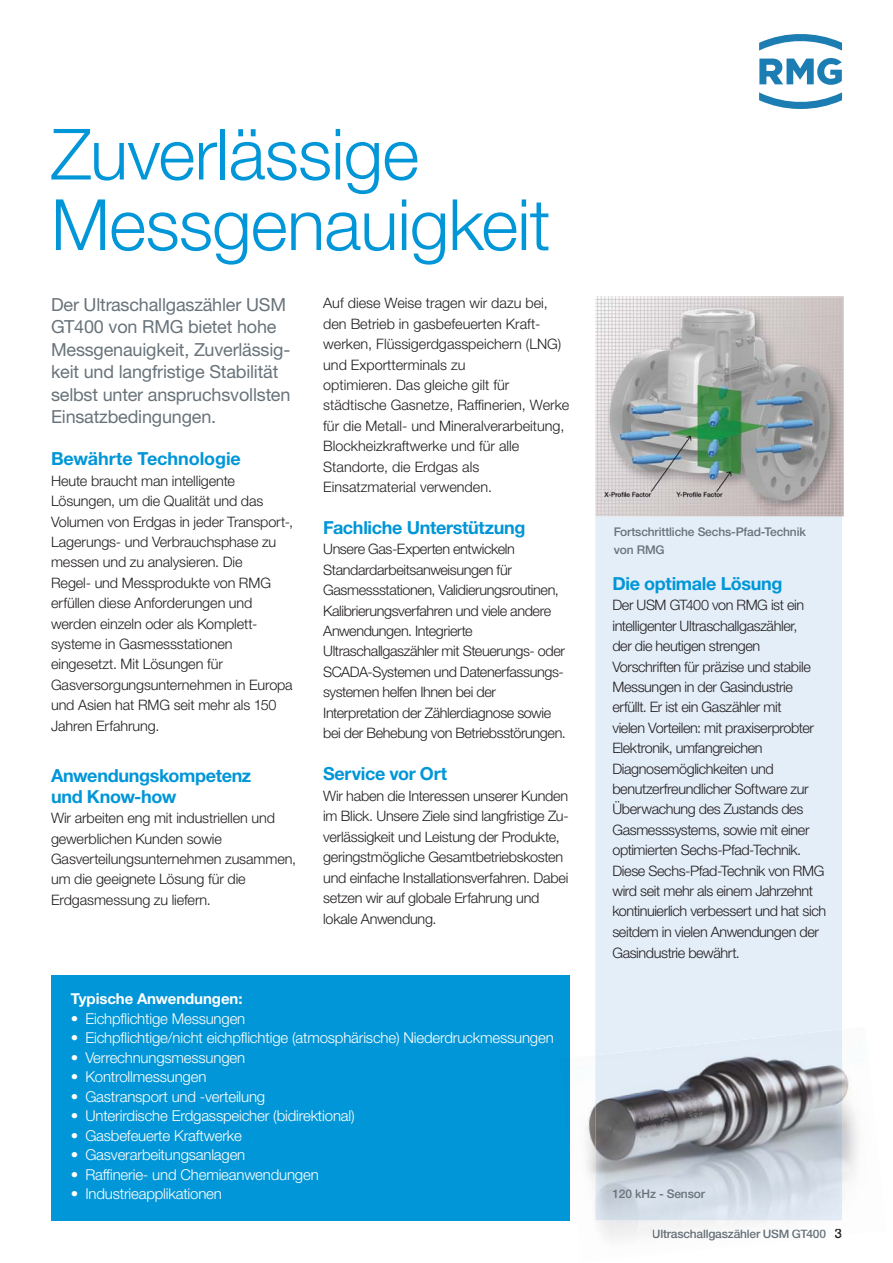
<style>
.page{position:relative;width:893px;height:1263px;background:#fff}
.page>*{position:absolute;margin:0;border:0;box-sizing:border-box;transform-origin:0 0}
.t1{font:300 70.8px/70.5px "Helvetica Neue LTW1 G";letter-spacing:-.01em;color:#0096d7}
.t2{font:18px/22.5px "Helvetica Neue LTW1 G";letter-spacing:-.01em;color:#68737a}
.t3{font:700 18px/21px "Helvetica Neue LT Std";letter-spacing:-.02em;color:#0096d7}
.t4{font:300 15px "Helvetica Neue LT Std";letter-spacing:-.01em;color:#fff}
.t5{font:700 15px "Helvetica Neue LT Std";letter-spacing:-.005em;color:#fff}
.t6{font:300 14.4px/20.4px "Helvetica Neue LT Std";letter-spacing:-.01em;color:#231f20}
.t7{font:300 14.4px/20.4px "Helvetica Neue LTW1 G";letter-spacing:-.025em;color:#231f20}
.t8{font:500 12px/18px "Helvetica Neue LTW1 G";letter-spacing:-.01em;color:#68737a}
.t9{font:500 12px "Helvetica Neue LTW1 G";letter-spacing:-.02em;color:#667077}
.s1{color:#667076}
.s2{color:#677178}
.s3{color:#677279}
.s4{color:#67727a}
.s5{color:#68737a}
.s6{font-size:13.5px;color:#231f20}
</style>
<div class="page">
<div style="left:595px;top:516px;width:247px;height:511px;background:#e4eef9"></div>
<div style="left:51px;top:975px;width:519px;height:245px;background:#0096d7"></div>
<img style="left:595px;top:298px;width:247px;height:218px">
<img style="left:585px;top:1027px;width:273px;height:213px">
<img style="left:595px;top:1029px;width:247px;height:191px">
<img style="left:653px;top:1230px;width:178px;height:10px">
<svg style="left:835px;top:1229px;width:6px;height:7px"></svg>
<svg style="left:759px;top:92px;width:83px;height:17px"></svg>
<svg style="left:759px;top:34px;width:83px;height:51px"></svg>
<h1 class="t1" style="left:51px;top:125px;width:501px">Zuverlässige<br>Messgenauigkeit</h1>
<p class="t2" style="left:51px;top:295px;width:241px">Der Ultraschallgaszähler USM<br>GT400 von RMG bietet hohe<br>Messgenauigkeit, Zuverlässig&shy;keit und langfristige Stabilität selbst unter anspruchsvollsten<br>Einsatzbedingungen.</p>
<p class="t3" style="left:51px;top:450px;width:191px">Bewährte Technologie</p>
<p class="t6" style="left:51px;top:472px;width:244px">Heute braucht man intelligente<br>Lösungen, um die Qualität und das<br>Volumen von Erdgas in jeder Transport-,<br>Lagerungs- und Verbrauchsphase zu messen und zu analysieren. Die<br>Regel- und Messprodukte von RMG erfüllen diese Anforderungen und werden einzeln oder als Komplett&shy;systeme in Gasmessstationen eingesetzt. Mit Lösungen für<br>Gasversorgungsunternehmen in Europa und Asien hat RMG seit mehr als 150<br>Jahren Erfahrung.</p>
<p class="t3" style="left:51px;top:766px;width:202px">Anwendungskompetenz und Know-how</p>
<p class="t6" style="left:51px;top:809px;width:247px">Wir arbeiten eng mit industriellen und gewerblichen Kunden sowie<br>Gasverteilungsunternehmen zusammen, um die geeignete Lösung für die<br>Erdgasmessung zu liefern.</p>
<p class="t6" style="left:323px;top:294px;width:248px">Auf diese Weise tragen wir dazu bei, den Betrieb in gasbefeuerten Kraft&shy;werken, Flüssigerdgasspeichern (LNG) und Exportterminals zu<br>optimieren. Das gleiche gilt für städtische Gasnetze, Raffinerien, Werke für die Metall- und Mineralverarbeitung, Blockheizkraftwerke und für alle Standorte, die Erdgas als Einsatzmaterial verwenden.</p>
<p class="t3" style="left:323px;top:519px;width:204px">Fachliche Unterstützung</p>
<p class="t6" style="left:323px;top:540px;width:244px">Unsere Gas-Experten entwickeln Standardarbeitsanweisungen für Gasmessstationen, Validierungsroutinen, Kalibrierungsverfahren und viele andere Anwendungen. Integrierte Ultraschallgaszähler mit Steuerungs- oder SCADA-Systemen und Datenerfassungs&shy;systemen helfen Ihnen bei der Interpretation der Zählerdiagnose sowie bei der Behebung von Betriebsstörungen.</p>
<p class="t3" style="left:323px;top:765px;width:125px">Service vor Ort</p>
<p class="t6" style="left:323px;top:787px;width:247px">Wir haben die Interessen unserer Kunden im Blick. Unsere Ziele sind langfristige Zu&shy;verlässigkeit und Leistung der Produkte, geringstmögliche Gesamtbetriebskosten und einfache Installationsverfahren. Dabei setzen wir auf globale Erfahrung und lokale Anwendung.</p>
<p class="t5" style="left:71px;top:994px;width:173px">Typische Anwendungen:</p>
<p class="t4" style="left:71px;top:1013px;width:176px">• Eichpflichtige Messungen</p>
<p class="t4" style="left:71px;top:1033px;width:484px">• Eichpflichtige/nicht eichpflichtige (atmosphärische) Niederdruckmessungen</p>
<p class="t4" style="left:71px;top:1052px;width:176px">• Verrechnungsmessungen</p>
<p class="t4" style="left:71px;top:1072px;width:137px">• Kontrollmessungen</p>
<p class="t4" style="left:71px;top:1091px;width:196px">• Gastransport und -verteilung</p>
<p class="t4" style="left:71px;top:1111px;width:285px">• Unterirdische Erdgasspeicher (bidirektional)</p>
<p class="t4" style="left:71px;top:1130px;width:173px">• Gasbefeuerte Kraftwerke</p>
<p class="t4" style="left:71px;top:1150px;width:176px">• Gasverarbeitungsanlagen</p>
<p class="t4" style="left:71px;top:1169px;width:249px">• Raffinerie- und Chemieanwendungen</p>
<p class="t4" style="left:71px;top:1189px;width:152px">• Industrieapplikationen</p>
<p class="t8" style="left:614px;top:524px;width:194px">Fortschrittliche Sechs-Pfad-Technik von RMG</p>
<p class="t3" style="left:612px;top:575px;width:172px">Die optimale Lösung</p>
<p class="t7" style="left:612px;top:596px;width:215px">Der USM GT400 von RMG ist ein intelligenter Ultraschallgaszähler,<br>der die heutigen strengen<br>Vorschriften für präzise und stabile<br>Messungen in der Gasindustrie erfüllt. Er ist ein Gaszähler mit<br>vielen Vorteilen: mit praxiserprobter<br>Elektronik, umfangreichen<br>Diagnosemöglichkeiten und benutzerfreundlicher Software zur<br>Überwachung des Zustands des<br>Gasmesssystems, sowie mit einer optimierten Sechs-Pfad-Technik.<br>Diese Sechs-Pfad-Technik von RMG wird seit mehr als einem Jahrzehnt kontinuierlich verbessert und hat sich seitdem in vielen Anwendungen der<br>Gasindustrie bewährt.</p>
<p class="t8" style="left:612px;top:1185px;width:94px">120 kHz - Sensor</p>
<p class="t9" style="left:652px;top:1230px;width:192px">Ultras<span class="s1">cha</span>llg<span class="s2">aszähl</span><span class="s3">er USM</span> <span class="s4">GT</span><span class="s5">400</span> <span class="s6">3</span></p>
</div>
